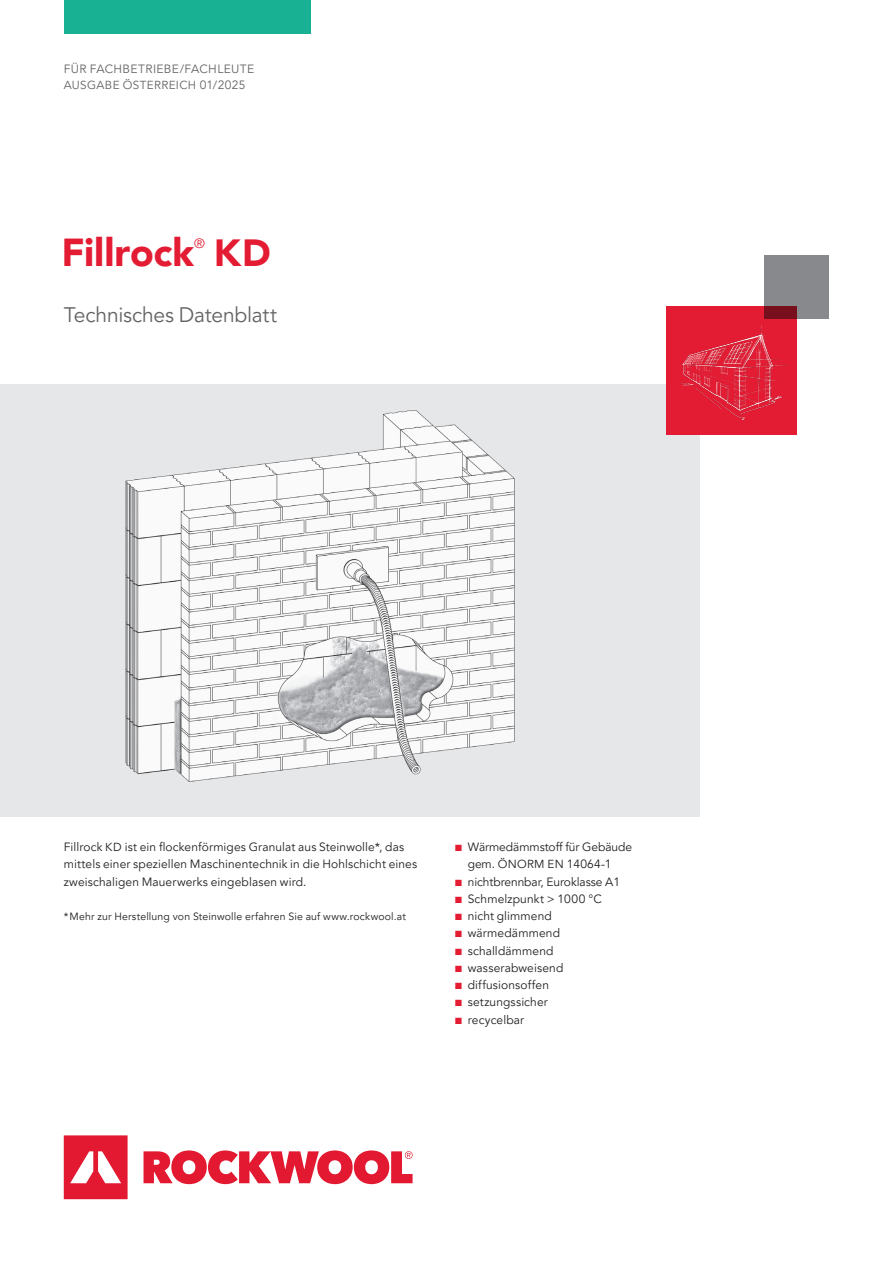
<style>
.page{position:relative;width:893px;height:1263px;background:#fff}
.page>*{position:absolute;margin:0;border:0;box-sizing:border-box;transform-origin:0 0}
.t1{font:900 39px "Avenir LT Pro";color:#e31c33}
.t2{font:900 37.8px "Avenir LT Pro";color:#e31c33}
.t3{font:21px "Avenir LT Pro";letter-spacing:-.01em;color:#636366}
.t4{font:13.5px "Avenir LT Pro";color:#e31c33}
.t5{font:12px/17.2px "Avenir LT Pro";letter-spacing:.01em;color:#231f20}
.t6{font:12px "Avenir LT Pro";letter-spacing:.03em;color:#636366}
.t7{font:11.7px "Avenir LT Pro";letter-spacing:.03em;color:#636366}
.t8{font:10.5px "Avenir LT Pro";letter-spacing:.015em;color:#231f20}
.s1{font-size:12px}
.s2{font-size:11.7px}
.s3{color:#e31c33}
</style>
<div class="page">
<svg style="left:64px;top:1135px;width:349px;height:64px"></svg>
<img style="left:0;top:385px;width:699px;height:431px">
<div style="left:666px;top:306px;width:130px;height:128px;background:#e31c33"></div>
<img style="left:658px;top:319px;width:139px;height:105px">
<div style="left:764px;top:255px;width:65px;height:64px;background:#87898c"></div>
<div style="left:64px;top:0;width:246px;height:34px;background:#18b193"></div>
<p class="t6" style="left:64px;top:62px;width:192px">FÜR FACHBETRIEBE/FACHLEUTE</p>
<p class="t7" style="left:64px;top:78px;width:183px">AUSGABE ÖSTERREICH <span class="s1">01/2025</span></p>
<h1 class="t1" style="left:62px;top:229px;width:134px">Fillrock</h1>
<p class="t4" style="left:194px;top:235px;width:12px">®</p>
<h2 class="t2" style="left:214px;top:230px;width:58px">KD</h2>
<h3 class="t3" style="left:64px;top:302px;width:215px">Technisches Datenblatt</h3>
<p class="t5" style="left:64px;top:838px;width:355px">Fillrock <span class="s2">KD</span> ist ein flockenförmiges Granulat aus Steinwolle*, das mittels einer speziellen Maschinentechnik in die Hohlschicht eines zweischaligen Mauerwerks eingeblasen wird.</p>
<p class="t8" style="left:64px;top:910px;width:344px">*Mehr zur Herstellung von Steinwolle erfahren Sie auf www.rockwool.at</p>
<p class="t5" style="left:468px;top:838px;width:166px;text-indent:-13px"><span class="s3">■</span> Wärmedämmstoff für Gebäude gem. <span class="s2">ÖNORM EN</span> 14064-1</p>
<p class="t5" style="left:455px;top:873px;width:167px"><span class="s3">■</span> nichtbrennbar, Euroklasse A1</p>
<p class="t5" style="left:455px;top:890px;width:148px"><span class="s3">■</span> Schmelzpunkt &gt; 1000 °C</p>
<p class="t5" style="left:455px;top:907px;width:98px"><span class="s3">■</span> nicht glimmend</p>
<p class="t5" style="left:455px;top:925px;width:107px"><span class="s3">■</span> wärmedämmend</p>
<p class="t5" style="left:455px;top:942px;width:100px"><span class="s3">■</span> schalldämmend</p>
<p class="t5" style="left:455px;top:959px;width:110px"><span class="s3">■</span> wasserabweisend</p>
<p class="t5" style="left:455px;top:976px;width:96px"><span class="s3">■</span> diffusionsoffen</p>
<p class="t5" style="left:455px;top:994px;width:94px"><span class="s3">■</span> setzungssicher</p>
<p class="t5" style="left:455px;top:1011px;width:71px"><span class="s3">■</span> recycelbar</p>
</div>
